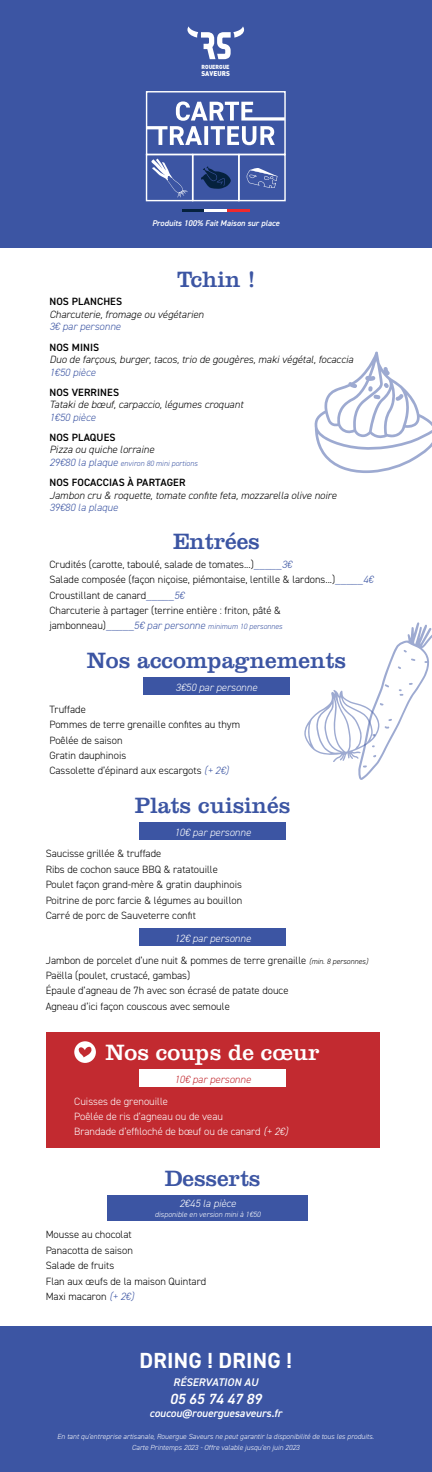
<style>
.page{position:relative;width:432px;height:1472px;background:#fff}
.page>*{position:absolute;margin:0;border:0;box-sizing:border-box;transform-origin:0 0}
.t1{font:23.04px "Clarendon LT Std";color:#3c55a3}
.t2{font:23.04px "Clarendon LT Std";color:#fff}
.t3{font:700 21.92px "DIN2014";letter-spacing:.01em;color:#fff}
.t4{font:italic 600 14.8px "DIN2014";color:#fff}
.t5{font:italic 600 11.08px "DIN2014";color:#fff}
.t6{font:300 10.56px/15.4px "DIN2014";color:#000001}
.t7{font:italic 300 10.56px "DIN2014";color:#000001}
.t8{font:300 10.56px/15.4px "DIN2014";color:#fff}
.t9{font:600 10.56px "DIN2014";letter-spacing:.01em;color:#000001}
.t10{font:italic 300 10.56px "DIN2014";color:#fff}
.t11{font:italic 300 10.56px "DIN2014";color:#3c55a3}
.t12{font:italic 300 10.56px "DIN2014";color:#c22a30}
.t13{font:italic 600 8.32px "DIN2014";color:#fff}
.t14{font:italic 300 7.68px "DIN2014";color:#3c55a3}
.t15{font:italic 300 7.68px "DIN2014";color:#fff}
.t16{font:italic 300 7.4px/11.2px "DIN2014";color:#fff;text-align:center}
.t17{font:900 6.84px "DIN";letter-spacing:.01em;color:#fff;scale:.95 1}
.t18{font:900 5.76px "DIN";color:#fff;scale:.95 1}
.s1{font-size:10.56px}
.s2{color:#3c55a3}
.s3{font-style:italic;color:#3c55a3}
.s4{font-style:normal;font-size:10.56px;color:#000001}
.s5{font-style:normal;font-size:10.56px}
.s6{font-style:italic;font-size:7.68px}
.s7{font-style:italic}
</style>
<div class="page">
<div style="left:0;top:0;width:432px;height:247px;background:#3c55a3"></div>
<div style="left:0;top:1326px;width:432px;height:146px;background:#3c55a3"></div>
<svg style="left:187px;top:26px;width:57px;height:33px"></svg>
<hr style="left:182px;top:209px;width:22px;height:3px;background:#05213e">
<hr style="left:227px;top:209px;width:22px;height:3px;background:#ee292d">
<hr style="left:204px;top:209px;width:23px;height:3px;background:#fff">
<svg style="left:145px;top:91px;width:141px;height:111px"></svg>
<svg style="left:314px;top:351px;width:118px;height:122px"></svg>
<svg style="left:304px;top:622px;width:128px;height:158px"></svg>
<div style="left:143px;top:677px;width:147px;height:18px;background:#3c55a3"></div>
<div style="left:46px;top:1033px;width:333px;height:115px;background:#c22a30"></div>
<div style="left:108px;top:1195px;width:200px;height:26px;background:#3c55a3"></div>
<div style="left:139px;top:1069px;width:147px;height:18px;background:#fff"></div>
<div style="left:139px;top:822px;width:147px;height:18px;background:#3c55a3"></div>
<div style="left:139px;top:928px;width:147px;height:18px;background:#3c55a3"></div>
<div style="left:74px;top:1041px;width:22px;height:22px;background:#fff;border-radius:50%"></div>
<svg style="left:78px;top:1047px;width:14px;height:10px"></svg>
<p class="t18" style="left:202px;top:63px;width:31px">ROUERGUE</p>
<p class="t17" style="left:201px;top:69px;width:32px">SAVEURS</p>
<p class="t13" style="left:152px;top:217px;width:129px">Produits 100% Fait Maison sur place</p>
<h1 class="t1" style="left:177px;top:266px;width:80px">Tchin !</h1>
<p class="t9" style="left:50px;top:295px;width:74px">NOS PLANCHES</p>
<p class="t7" style="left:49px;top:308px;width:156px">Charcuterie, fromage ou végétarien</p>
<p class="t11" style="left:49px;top:320px;width:73px">3€ par personne</p>
<p class="t9" style="left:50px;top:340px;width:51px">NOS MINIS</p>
<p class="t7" style="left:49px;top:353px;width:305px">Duo de farçous, burger, tacos, trio de gougères, maki végétal, focaccia</p>
<p class="t11" style="left:49px;top:366px;width:48px">1€50 pièce</p>
<p class="t9" style="left:50px;top:385px;width:71px">NOS VERRINES</p>
<p class="t7" style="left:49px;top:398px;width:195px">Tataki de bœuf, carpaccio, légumes croquant</p>
<p class="t11" style="left:49px;top:411px;width:48px">1€50 pièce</p>
<p class="t9" style="left:50px;top:430px;width:68px">NOS PLAQUES</p>
<p class="t7" style="left:49px;top:443px;width:106px">Pizza ou quiche lorraine</p>
<p class="t14" style="left:49px;top:459px;width:150px"><span class="s1">29€80 la plaque</span> environ 80 mini portions</p>
<p class="t9" style="left:50px;top:475px;width:137px">NOS FOCACCIAS À PARTAGER</p>
<p class="t7" style="left:49px;top:488px;width:289px">Jambon cru &amp; roquette, tomate confite feta, mozzarella olive noire</p>
<p class="t11" style="left:49px;top:501px;width:70px">39€80 la plaque</p>
<h1 class="t1" style="left:173px;top:528px;width:88px">Entrées</h1>
<p class="t6" style="left:49px;top:557px;width:326px">Crudités (carotte, taboulé, salade de tomates...)<span class="s2">_____</span><span class="s3">3€<br></span>Salade composée (façon niçoise, piémontaise, lentille &amp; lardons...)<span class="s2">_____</span><span class="s3">4€ </span>Croustillant de canard<span class="s2">_____</span><span class="s3">5€<br></span>Charcuterie à partager (terrine entière : friton, pâté &amp;</p>
<p class="t14" style="left:49px;top:622px;width:235px"><span class="s4">jambonneau)</span><span class="s5">_____</span><span class="s1">5€ par personne</span> minimum 10 personnes</p>
<h1 class="t1" style="left:87px;top:646px;width:261px">Nos accompagnements</h1>
<p class="t10" style="left:176px;top:681px;width:83px">3€50 par personne</p>
<p class="t6" style="left:49px;top:702px;width:192px">Truffade<br>Pommes de terre grenaille confites au thym<br>Poêlée de saison<br>Gratin dauphinois<br>Cassolette d’épinard aux escargots <span class="s3">(+ 2€)</span></p>
<h1 class="t1" style="left:135px;top:791px;width:157px">Plats cuisinés</h1>
<p class="t6" style="left:46px;top:846px;width:198px">Saucisse grillée &amp; truffade<br>Ribs de cochon sauce BBQ &amp; ratatouille Poulet façon grand-mère &amp; gratin dauphinois Poitrine de porc farcie &amp; légumes au bouillon Carré de porc de Sauveterre confit</p>
<p class="t6" style="left:46px;top:952px;width:324px">Jambon de porcelet d’une nuit &amp; pommes de terre grenaille <span class="s6">(min. 8 personnes)<br></span>Paëlla (poulet, crustacé, gambas)<br>Épaule d’agneau de 7h avec son écrasé de patate douce<br>Agneau d’ici façon couscous avec semoule</p>
<p class="t10" style="left:174px;top:826px;width:78px">10€ par personne</p>
<p class="t10" style="left:174px;top:932px;width:78px">12€ par personne</p>
<h1 class="t2" style="left:105px;top:1039px;width:216px">Nos coups de cœur</h1>
<p class="t8" style="left:74px;top:1093px;width:215px">Cuisses de grenouille<br>Poêlée de ris d’agneau ou de veau<br>Brandade d’effiloché de bœuf ou de canard <span class="s7">(+ 2€)</span></p>
<p class="t12" style="left:174px;top:1073px;width:78px">10€ par personne</p>
<h1 class="t1" style="left:165px;top:1164px;width:97px">Desserts</h1>
<p class="t10" style="left:179px;top:1197px;width:58px">2€45 la pièce</p>
<p class="t15" style="left:155px;top:1210px;width:107px">disponible en version mini à 1€50</p>
<p class="t6" style="left:46px;top:1227px;width:162px">Mousse au chocolat<br>Panacotta de saison<br>Salade de fruits<br>Flan aux œufs de la maison Quintard<br>Maxi macaron <span class="s3">(+ 2€)</span></p>
<h2 class="t3" style="left:140px;top:1346px;width:154px">DRING ! DRING !</h2>
<p class="t5" style="left:173px;top:1375px;width:87px">RÉSERVATION AU</p>
<h3 class="t4" style="left:170px;top:1389px;width:93px">05 65 74 47 89</h3>
<p class="t5" style="left:149px;top:1406px;width:134px">coucou@rouerguesaveurs.fr</p>
<p class="t16" style="left:57px;top:1431px;width:318px">En tant qu’entreprise artisanale, Rouergue Saveurs ne peut garantir la disponibilité de tous les produits.<br>Carte Printemps 2023 - Offre valable jusqu’en juin 2023</p>
</div>
